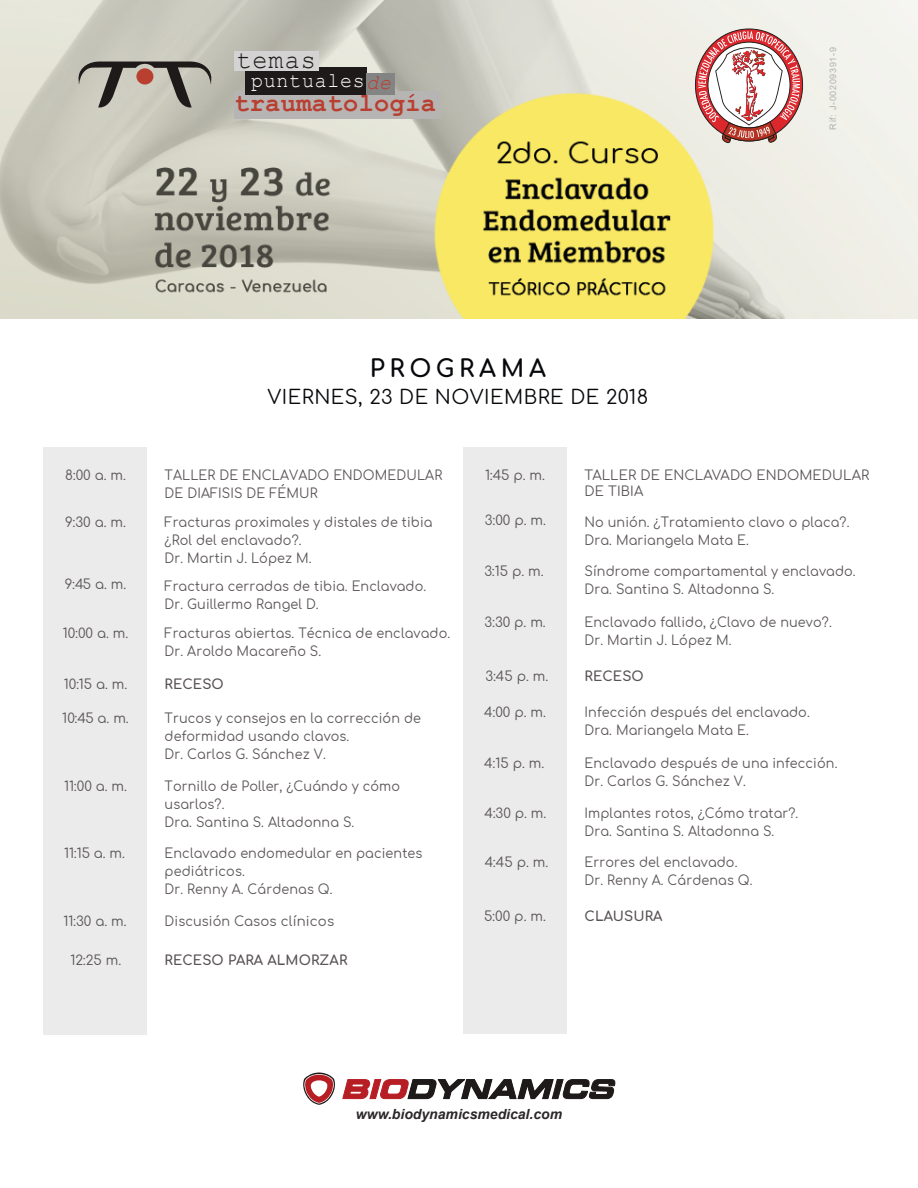
<style>
.page{position:relative;width:918px;height:1188px;background:#fff}
.page>*{position:absolute;margin:0;border:0;box-sizing:border-box;transform-origin:0 0}
.t1{font:700 26.25px "Courier New";letter-spacing:.02em;color:#b93f31;scale:.96 1}
.t2{font:26.25px "Courier New";letter-spacing:.04em;color:#1e1a19;scale:.96 1}
.t3{font:700 24px "Comfortaa";letter-spacing:.2em;color:#06080b}
.t4{font:21px "Courier New";letter-spacing:.04em;color:#fff;scale:.95 1}
.t5{font:19.5px "Comfortaa";letter-spacing:.025em;color:#06080b}
.t6{font:italic 700 13.95px "Arial";color:#2c2728}
.t7{font:13.5px/18px "Comfortaa";letter-spacing:.01em;color:#5a5456;scale:.95 1}
.t8{font:13.5px/15.9px "Comfortaa";letter-spacing:.01em;color:#5a5456}
.t9{font:700 13.5px "Comfortaa";letter-spacing:.01em;color:#5a5456}
.t10{font:9px "Arial";letter-spacing:.075em;color:#b1b1b0}
.s1{font-style:italic;color:#b93f31}
</style>
<div class="page">
<div style="left:464px;top:447px;width:103px;height:586px;background:#ebebeb"></div>
<svg style="left:303px;top:1072px;width:313px;height:33px"></svg>
<div style="left:44px;top:447px;width:103px;height:587px;background:#ebebeb"></div>
<img style="left:1px;top:0;width:916px;height:318px">
<svg style="left:695px;top:28px;width:108px;height:116px"></svg>
<div style="left:234px;top:91px;width:206px;height:28px;background:#b6b5b4"></div>
<div style="left:245px;top:67px;width:122px;height:27px;background:#1e1a19"></div>
<div style="left:367px;top:73px;width:28px;height:21px;background:#838584"></div>
<div style="left:234px;top:52px;width:84px;height:19px;background:#d4d3d3"></div>
<svg style="left:77px;top:61px;width:136px;height:49px;background:#9f9a90"></svg>
<h1 class="t2" style="left:236px;top:44px;width:84px">temas</h1>
<h1 class="t1" style="left:234px;top:87px;width:212px">traumatología</h1>
<h3 class="t4" style="left:251px;top:68px;width:149px">puntuales<span class="s1">de</span></h3>
<h2 class="t3" style="left:370px;top:346px;width:178px">PROGRAMA</h2>
<h3 class="t5" style="left:268px;top:380px;width:382px">VIERNES, 23 DE NOVIEMBRE DE 2018</h3>
<p class="t10" style="left:827px;top:130px;width:84px;rotate:-90deg">Rif: J-00209391-9</p>
<p class="t8" style="left:65px;top:466px;width:62px">8:00 a. m.</p>
<p class="t7" style="left:165px;top:465px;width:294px">TALLER DE ENCLAVADO ENDOMEDULAR<br>DE DIAFISIS DE FÉMUR</p>
<p class="t8" style="left:65px;top:512px;width:62px">9:30 a. m.</p>
<p class="t7" style="left:165px;top:511px;width:284px">Fracturas proximales y distales de tibia ¿Rol del enclavado?.<br>Dr. Martin J. López M.</p>
<p class="t8" style="left:65px;top:574px;width:63px">9:45 a. m.</p>
<p class="t7" style="left:165px;top:576px;width:277px">Fractura cerradas de tibia. Enclavado.<br>Dr. Guillermo Rangel D.</p>
<p class="t7" style="left:165px;top:622px;width:302px">Fracturas abiertas. Técnica de enclavado.<br>Dr. Aroldo Macareño S.</p>
<p class="t8" style="left:64px;top:674px;width:65px">10:15 a. m.</p>
<p class="t9" style="left:165px;top:671px;width:61px">RECESO</p>
<p class="t8" style="left:62px;top:709px;width:68px">10:45 a. m.</p>
<p class="t7" style="left:165px;top:708px;width:272px">Trucos y consejos en la corrección de deformidad usando clavos.<br>Dr. Carlos G. Sánchez V.</p>
<p class="t8" style="left:64px;top:776px;width:64px">11:00 a. m.</p>
<p class="t7" style="left:165px;top:775px;width:249px">Tornillo de Poller, ¿Cuándo y cómo usarlos?.<br>Dra. Santina S. Altadonna S.</p>
<p class="t8" style="left:64px;top:844px;width:63px">11:15 a. m.</p>
<p class="t7" style="left:165px;top:843px;width:273px">Enclavado endomedular en pacientes pediátricos.<br>Dr. Renny A. Cárdenas Q.</p>
<p class="t8" style="left:63px;top:623px;width:67px">10:00 a. m.</p>
<p class="t8" style="left:64px;top:911px;width:65px">11:30 a. m.</p>
<p class="t7" style="left:165px;top:910px;width:180px">Discusión Casos clínicos</p>
<p class="t8" style="left:71px;top:950px;width:52px">12:25 m.</p>
<p class="t9" style="left:165px;top:947px;width:184px">RECESO PARA ALMORZAR</p>
<p class="t8" style="left:485px;top:466px;width:61px">1:45 p. m.</p>
<p class="t8" style="left:585px;top:466px;width:286px">TALLER DE ENCLAVADO ENDOMEDULAR<br>DE TIBIA</p>
<p class="t8" style="left:485px;top:510px;width:62px">3:00 p. m.</p>
<p class="t7" style="left:585px;top:511px;width:280px">No unión. ¿Tratamiento clavo o placa?.<br>Dra. Mariangela Mata E.</p>
<p class="t8" style="left:485px;top:562px;width:61px">3:15 p. m.</p>
<p class="t7" style="left:585px;top:561px;width:287px">Síndrome compartamental y enclavado.<br>Dra. Santina S. Altadonna S.</p>
<p class="t8" style="left:485px;top:613px;width:63px">3:30 p. m.</p>
<p class="t7" style="left:585px;top:612px;width:262px">Enclavado fallido, ¿Clavo de nuevo?.<br>Dr. Martin J. López M.</p>
<p class="t8" style="left:486px;top:667px;width:64px">3:45 p. m.</p>
<p class="t9" style="left:585px;top:664px;width:61px">RECESO</p>
<p class="t8" style="left:484px;top:703px;width:63px">4:00 p. m.</p>
<p class="t7" style="left:585px;top:702px;width:239px">Infección después del enclavado.<br>Dra. Mariangela Mata E.</p>
<p class="t8" style="left:484px;top:754px;width:61px">4:15 p. m.</p>
<p class="t7" style="left:585px;top:753px;width:268px">Enclavado después de una infección.<br>Dr. Carlos G. Sánchez V.</p>
<p class="t8" style="left:484px;top:803px;width:63px">4:30 p. m.</p>
<p class="t7" style="left:585px;top:802px;width:227px">Implantes rotos, ¿Cómo tratar?.<br>Dra. Santina S. Altadonna S.</p>
<p class="t8" style="left:485px;top:853px;width:65px">4:45 p. m.</p>
<p class="t7" style="left:585px;top:852px;width:178px">Errores del enclavado.<br>Dr. Renny A. Cárdenas Q.</p>
<p class="t8" style="left:484px;top:907px;width:63px">5:00 p. m.</p>
<p class="t9" style="left:585px;top:904px;width:79px">CLAUSURA</p>
<p class="t6" style="left:356px;top:1105px;width:208px">www.biodynamicsmedical.com</p>
</div>
